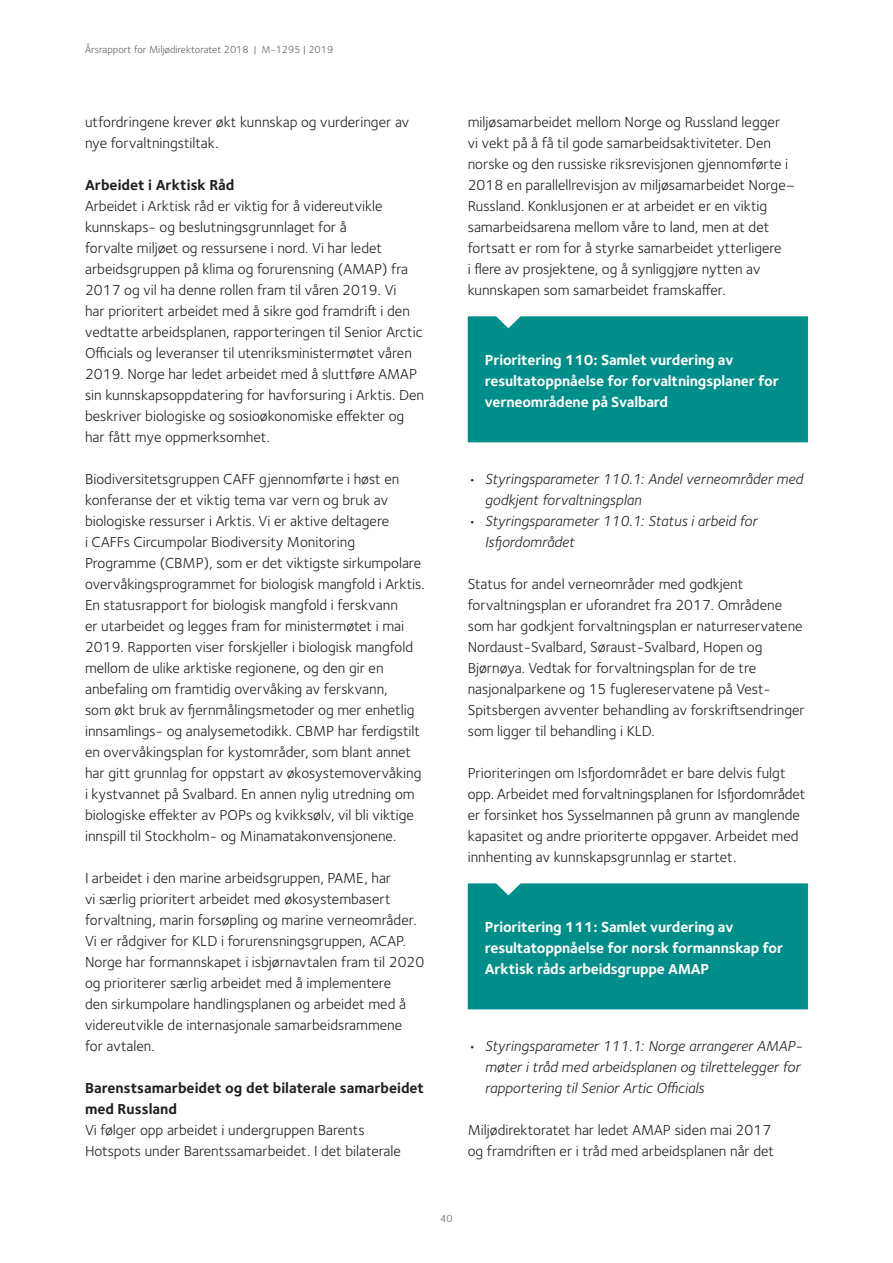
<style>
.page{position:relative;width:893px;height:1263px;background:#fff}
.page>*{position:absolute;margin:0;border:0;box-sizing:border-box;transform-origin:0 0}
.t1{font:15px/21px "Foundry Sterling";color:#231f20}
.t2{font:italic 15px/21px "Foundry Sterling";color:#231f20}
.t3{font:700 15px/21px "Foundry Sterling";letter-spacing:-.01em;color:#fff}
.t4{font:700 15px/21px "Foundry Sterling";color:#231f20}
.t5{font:10.5px "Foundry Sterling";color:#636366}
</style>
<div class="page">
<div style="left:468px;top:316px;width:340px;height:126px;background:#008e8a"></div>
<div style="left:468px;top:883px;width:340px;height:126px;background:#008e8a"></div>
<p class="t5" style="left:85px;top:43px;width:250px">Årsrapport for Miljødirektoratet 2018 | M-1295 | 2019</p>
<p class="t1" style="left:85px;top:112px;width:326px">utfordringene krever økt kunnskap og vurderinger av nye forvaltningstiltak.</p>
<p class="t4" style="left:85px;top:175px;width:151px">Arbeidet i Arktisk Råd</p>
<p class="t1" style="left:85px;top:196px;width:341px">Arbeidet i Arktisk råd er viktig for å videreutvikle kunnskaps- og beslutningsgrunnlaget for å<br>forvalte miljøet og ressursene i nord. Vi har ledet arbeidsgruppen på klima og forurensning (AMAP) fra 2017 og vil ha denne rollen fram til våren 2019. Vi<br>har prioritert arbeidet med å sikre god framdrift i den vedtatte arbeidsplanen, rapporteringen til Senior Arctic Officials og leveranser til utenriksministermøtet våren 2019. Norge har ledet arbeidet med å sluttføre AMAP sin kunnskapsoppdatering for havforsuring i Arktis. Den beskriver biologiske og sosioøkonomiske effekter og har fått mye oppmerksomhet.</p>
<p class="t1" style="left:85px;top:469px;width:341px">Biodiversitetsgruppen CAFF gjennomførte i høst en konferanse der et viktig tema var vern og bruk av biologiske ressurser i Arktis. Vi er aktive deltagere<br>i CAFFs Circumpolar Biodiversity Monitoring Programme (CBMP), som er det viktigste sirkumpolare overvåkingsprogrammet for biologisk mangfold i Arktis.<br>En statusrapport for biologisk mangfold i ferskvann<br>er utarbeidet og legges fram for ministermøtet i mai 2019. Rapporten viser forskjeller i biologisk mangfold mellom de ulike arktiske regionene, og den gir en anbefaling om framtidig overvåking av ferskvann,<br>som økt bruk av fjernmålingsmetoder og mer enhetlig innsamlings- og analysemetodikk. CBMP har ferdigstilt en overvåkingsplan for kystområder, som blant annet har gitt grunnlag for oppstart av økosystemovervåking i kystvannet på Svalbard. En annen nylig utredning om biologiske effekter av POPs og kvikksølv, vil bli viktige innspill til Stockholm- og Minamatakonvensjonene.</p>
<p class="t1" style="left:85px;top:868px;width:341px">I arbeidet i den marine arbeidsgruppen, PAME, har<br>vi særlig prioritert arbeidet med økosystembasert forvaltning, marin forsøpling og marine verneområder.<br>Vi er rådgiver for KLD i forurensningsgruppen, ACAP.<br>Norge har formannskapet i isbjørnavtalen fram til 2020 og prioriterer særlig arbeidet med å implementere<br>den sirkumpolare handlingsplanen og arbeidet med å videreutvikle de internasjonale samarbeidsrammene<br>for avtalen.</p>
<p class="t4" style="left:85px;top:1078px;width:341px">Barenstsamarbeidet og det bilaterale samarbeidet med Russland</p>
<p class="t1" style="left:85px;top:1120px;width:317px">Vi følger opp arbeidet i undergruppen Barents<br>Hotspots under Barentssamarbeidet. I det bilaterale</p>
<p class="t1" style="left:468px;top:112px;width:329px">miljøsamarbeidet mellom Norge og Russland legger<br>vi vekt på å få til gode samarbeidsaktiviteter. Den norske og den russiske riksrevisjonen gjennomførte i 2018 en parallellrevisjon av miljøsamarbeidet Norge– Russland. Konklusjonen er at arbeidet er en viktig samarbeidsarena mellom våre to land, men at det fortsatt er rom for å styrke samarbeidet ytterligere<br>i flere av prosjektene, og å synliggjøre nytten av kunnskapen som samarbeidet framskaffer.</p>
<p class="t3" style="left:485px;top:350px;width:296px">Prioritering 110: Samlet vurdering av resultatoppnåelse for forvaltningsplaner for verneområdene på Svalbard</p>
<p class="t2" style="left:485px;top:469px;width:320px;text-indent:-17px">• Styringsparameter 110.1: Andel verneområder med godkjent forvaltningsplan</p>
<p class="t2" style="left:485px;top:511px;width:274px;text-indent:-17px">• Styringsparameter 110.1: Status i arbeid for<br>Isfjordområdet</p>
<p class="t1" style="left:468px;top:574px;width:339px">Status for andel verneområder med godkjent forvaltningsplan er uforandret fra 2017. Områdene som har godkjent forvaltningsplan er naturreservatene Nordaust-Svalbard, Søraust-Svalbard, Hopen og Bjørnøya. Vedtak for forvaltningsplan for de tre nasjonalparkene og 15 fuglereservatene på Vest-Spitsbergen avventer behandling av forskriftsendringer som ligger til behandling i KLD.</p>
<p class="t1" style="left:468px;top:763px;width:339px">Prioriteringen om Isfjordområdet er bare delvis fulgt opp. Arbeidet med forvaltningsplanen for Isfjordområdet er forsinket hos Sysselmannen på grunn av manglende kapasitet og andre prioriterte oppgaver. Arbeidet med innhenting av kunnskapsgrunnlag er startet.</p>
<p class="t3" style="left:485px;top:917px;width:300px">Prioritering 111: Samlet vurdering av resultatoppnåelse for norsk formannskap for<br>Arktisk råds arbeidsgruppe AMAP</p>
<p class="t2" style="left:485px;top:1036px;width:319px;text-indent:-17px">• Styringsparameter 111.1: Norge arrangerer AMAP&shy;møter i tråd med arbeidsplanen og tilrettelegger for rapportering til Senior Artic Officials</p>
<p class="t1" style="left:468px;top:1120px;width:308px">Miljødirektoratet har ledet AMAP siden mai 2017 og framdriften er i tråd med arbeidsplanen når det</p>
<p class="t5" style="left:440px;top:1212px;width:14px">40</p>
</div>
